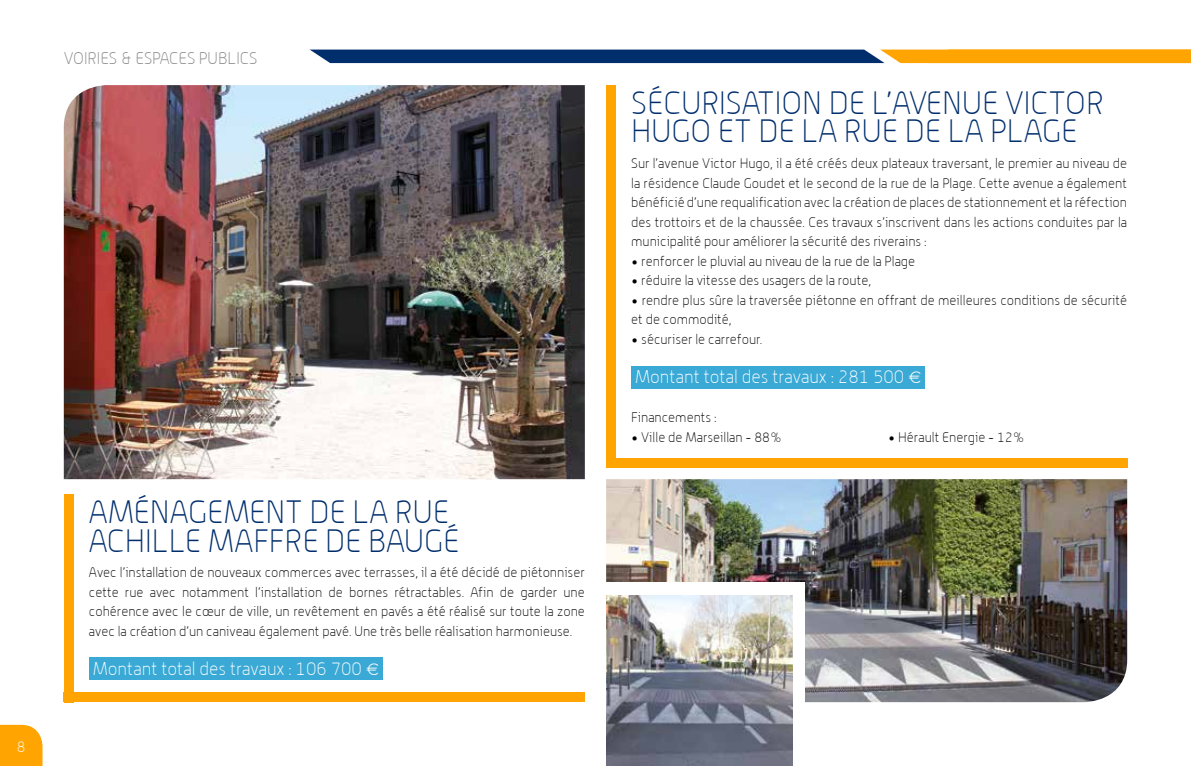
<style>
.page{position:relative;width:1191px;height:766px;background:#fff}
.page>*{position:absolute;margin:0;border:0;box-sizing:border-box;transform-origin:0 0}
.t1{font:100 31.5px/28.5px "Alwyn";color:#002e6d}
.t2{font:100 18px "Alwyn";color:#fff}
.t3{font:100 16.5px "Alwyn";color:#858584}
.t4{font:100 15px "Alwyn";color:#fff}
.t5{font:100 13.5px/19.5px "Alwyn";color:#000;text-align:justify}
.s1{font-family:"Big Caslon";font-weight:500}
</style>
<div class="page">
<div style="left:631px;top:366px;width:294px;height:22px;background:#3ba9d5"></div>
<div style="left:89px;top:657px;width:294px;height:22px;background:#3ba9d5"></div>
<img style="left:606px;top:479px;width:521px;height:223px">
<div style="left:606px;top:582px;width:198px;height:183px;background:#fff"></div>
<svg style="left:310px;top:50px;width:881px;height:13px;background:#5e5c4c"></svg>
<div style="left:64px;top:494px;width:10px;height:208px;background:#ffa400"></div>
<img style="left:64px;top:85px;width:521px;height:394px">
<div style="left:606px;top:85px;width:10px;height:383px;background:#ffa400"></div>
<img style="left:606px;top:595px;width:186px;height:170px">
<svg style="left:0;top:724px;width:43px;height:41px;background:#ffab15"></svg>
<div style="left:64px;top:692px;width:521px;height:10px;background:#ffa400"></div>
<div style="left:606px;top:458px;width:521px;height:10px;background:#ffa400"></div>
<p class="t3" style="left:64px;top:49px;width:195px">VOIRIES &amp; ESPACES PUBLICS</p>
<p class="t4" style="left:17px;top:738px;width:10px">8</p>
<h1 class="t1" style="left:89px;top:497px;width:372px">AMÉNAGEMENT DE LA RUE<br>ACHILLE MAFFRE DE BAUGÉ</h1>
<p class="t5" style="left:89px;top:562px;width:497px">Avec l’installation de nouveaux commerces avec terrasses, il a été décidé de piétonniser cette rue avec notamment l’installation de bornes rétractables. Afin de garder une cohérence avec le cœur de ville, un revêtement en pavés a été réalisé sur toute la zone avec la création d’un caniveau également pavé. Une très belle réalisation harmonieuse.</p>
<h2 class="t2" style="left:93px;top:658px;width:288px">Montant total des travaux : 106 700 <span class="s1">€</span></h2>
<h1 class="t1" style="left:631px;top:88px;width:474px">SÉCURISATION DE L’AVENUE VICTOR<br>HUGO ET DE LA RUE DE LA PLAGE</h1>
<p class="t5" style="left:631px;top:153px;width:497px">Sur l’avenue Victor Hugo, il a été créés deux plateaux traversant, le premier au niveau de la résidence Claude Goudet et le second de la rue de la Plage. Cette avenue a également bénéficié d’une requalification avec la création de places de stationnement et la réfection des trottoirs et de la chaussée. Ces travaux s’inscrivent dans les actions conduites par la municipalité pour améliorer la sécurité des riverains :</p>
<p class="t5" style="left:631px;top:251px;width:285px">• renforcer le pluvial au niveau de la rue de la Plage</p>
<p class="t5" style="left:631px;top:270px;width:241px">• réduire la vitesse des usagers de la route,</p>
<p class="t5" style="left:631px;top:290px;width:497px">• rendre plus sûre la traversée piétonne en offrant de meilleures conditions de sécurité et de commodité,</p>
<p class="t5" style="left:631px;top:329px;width:133px">• sécuriser le carrefour.</p>
<h2 class="t2" style="left:635px;top:366px;width:288px">Montant total des travaux : 281 500 <span class="s1">€</span></h2>
<p class="t5" style="left:631px;top:407px;width:87px">Financements :</p>
<p class="t5" style="left:631px;top:427px;width:152px">• Ville de Marseillan - 88%</p>
<p class="t5" style="left:888px;top:427px;width:138px">• Hérault Energie - 12%</p>
</div>
